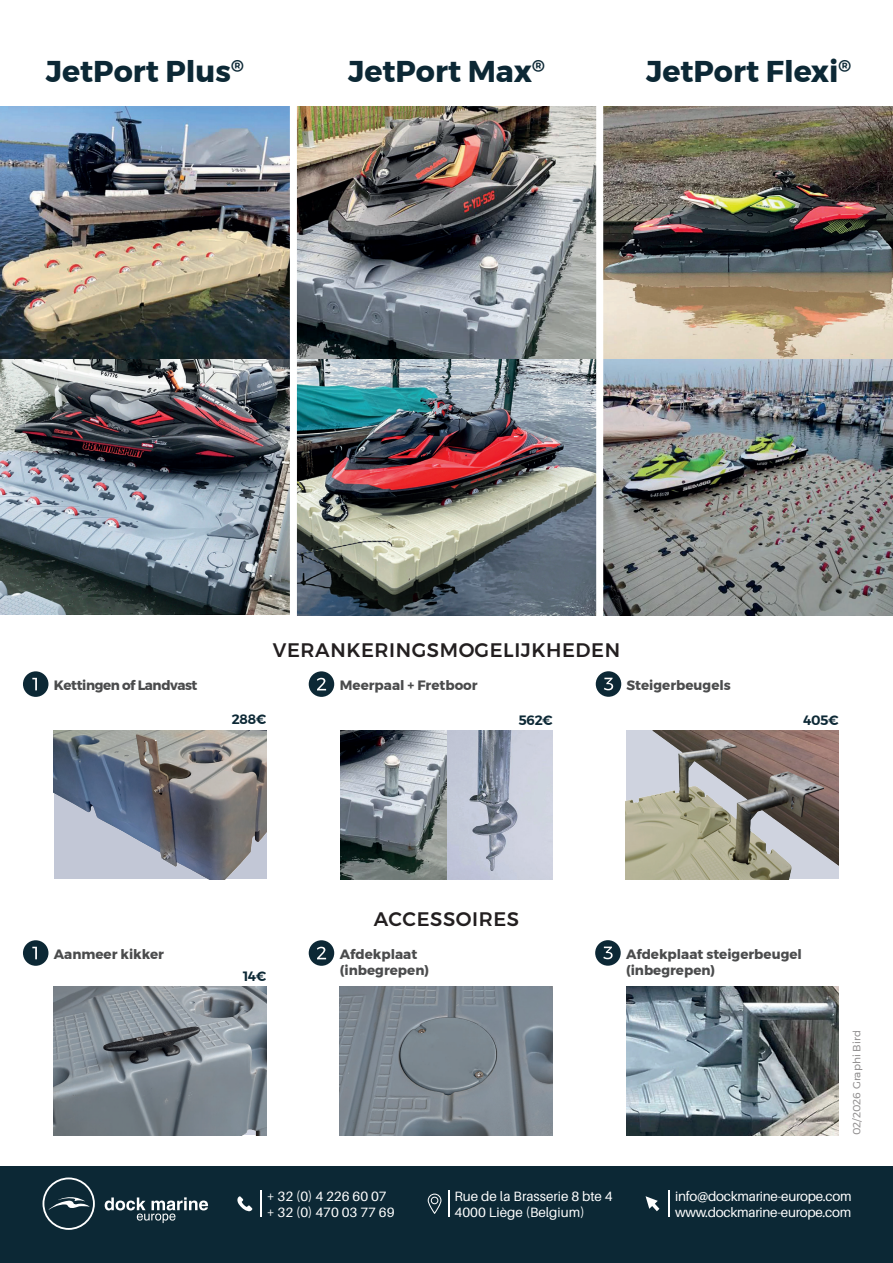
<style>
.page{position:relative;width:893px;height:1263px;background:#fff}
.page>*{position:absolute;margin:0;border:0;box-sizing:border-box;transform-origin:0 0}
.t1{font:700 30px "Montserrat";color:#0c2835}
.t2{font:500 19.5px "Montserrat";letter-spacing:.03em;color:#231f20}
.t3{font:13.5px/16.2px "Aileron";letter-spacing:-.015em;color:#fff}
.t4{font:700 13.5px/16.2px "Montserrat";color:#4b4c4d}
.t5{font:700 13.5px "Montserrat";letter-spacing:-.03em;color:#4b4c4d}
.t6{font:600 13.5px "Montserrat";letter-spacing:-.03em;color:#0c2835}
.t7{font:10.5px "Montserrat";color:#231f20}
</style>
<div class="page">
<img style="left:0;top:106px;width:893px;height:254px">
<img style="left:0;top:360px;width:290px;height:254px">
<img style="left:297px;top:360px;width:596px;height:256px">
<div style="left:290px;top:48px;width:7px;height:579px;background:#fff"></div>
<div style="left:596px;top:48px;width:7px;height:579px;background:#fff"></div>
<img style="left:54px;top:986px;width:212px;height:149px">
<div style="left:23px;top:940px;width:25px;height:26px;background:#0c2835;border-radius:50%"></div>
<svg style="left:32px;top:947px;width:5px;height:12px"></svg>
<img style="left:340px;top:986px;width:212px;height:149px">
<div style="left:309px;top:940px;width:25px;height:26px;background:#0c2835;border-radius:50%"></div>
<svg style="left:317px;top:947px;width:9px;height:12px"></svg>
<img style="left:626px;top:986px;width:213px;height:149px">
<div style="left:595px;top:940px;width:26px;height:26px;background:#0c2835;border-radius:50%"></div>
<svg style="left:603px;top:946px;width:10px;height:13px"></svg>
<img style="left:54px;top:730px;width:212px;height:149px">
<div style="left:23px;top:671px;width:25px;height:26px;background:#0c2835;border-radius:50%"></div>
<svg style="left:32px;top:678px;width:5px;height:12px"></svg>
<div style="left:309px;top:671px;width:25px;height:26px;background:#0c2835;border-radius:50%"></div>
<svg style="left:317px;top:678px;width:9px;height:12px"></svg>
<img style="left:626px;top:730px;width:212px;height:149px">
<div style="left:596px;top:671px;width:25px;height:26px;background:#0c2835;border-radius:50%"></div>
<svg style="left:604px;top:678px;width:9px;height:12px"></svg>
<img style="left:340px;top:730px;width:213px;height:149px">
<div style="left:0;top:1166px;width:893px;height:97px;background:#0c2835"></div>
<hr style="left:260px;top:1190px;width:2px;height:27px;background:#fff">
<hr style="left:448px;top:1190px;width:2px;height:27px;background:#fff">
<svg style="left:668px;top:1190px;width:1px;height:27px"></svg>
<svg style="left:237px;top:1196px;width:15px;height:15px"></svg>
<svg style="left:43px;top:1177px;width:52px;height:53px"></svg>
<svg style="left:105px;top:1197px;width:103px;height:26px"></svg>
<svg style="left:428px;top:1193px;width:13px;height:21px"></svg>
<svg style="left:646px;top:1196px;width:13px;height:15px"></svg>
<h1 class="t1" style="left:46px;top:48px;width:199px">JetPort Plus<sup>®</sup></h1>
<h1 class="t1" style="left:348px;top:48px;width:198px">JetPort Max<sup>®</sup></h1>
<h1 class="t1" style="left:646px;top:48px;width:207px">JetPort Flexi<sup>®</sup></h1>
<h2 class="t2" style="left:273px;top:635px;width:349px">VERANKERINGSMOGELIJKHEDEN</h2>
<p class="t5" style="left:54px;top:674px;width:145px">Kettingen of Landvast</p>
<p class="t4" style="left:340px;top:677px;width:139px">Meerpaal + Fretboor</p>
<p class="t4" style="left:627px;top:677px;width:106px">Steigerbeugels</p>
<p class="t6" style="left:232px;top:708px;width:36px">288€</p>
<p class="t6" style="left:518px;top:709px;width:36px">562€</p>
<p class="t6" style="left:803px;top:709px;width:37px">405€</p>
<h2 class="t2" style="left:374px;top:903px;width:147px">ACCESSOIRES</h2>
<p class="t4" style="left:54px;top:946px;width:112px">Aanmeer kikker</p>
<p class="t4" style="left:340px;top:946px;width:91px">Afdekplaat (inbegrepen)</p>
<p class="t4" style="left:626px;top:946px;width:177px">Afdekplaat steigerbeugel (inbegrepen)</p>
<p class="t6" style="left:243px;top:965px;width:25px">14€</p>
<p class="t7" style="left:849px;top:1135px;width:106px;rotate:-90deg">02/2026 Graphi Bird</p>
<p class="t3" style="left:267px;top:1188px;width:129px">+ 32 (0) 4 226 60 07 + 32 (0) 470 03 77 69</p>
<p class="t3" style="left:455px;top:1188px;width:160px">Rue de la Brasserie 8 bte 4<br>4000 Liège (Belgium)</p>
<p class="t3" style="left:675px;top:1188px;width:178px">info@dockmarine-europe.com www.dockmarine-europe.com</p>
</div>
